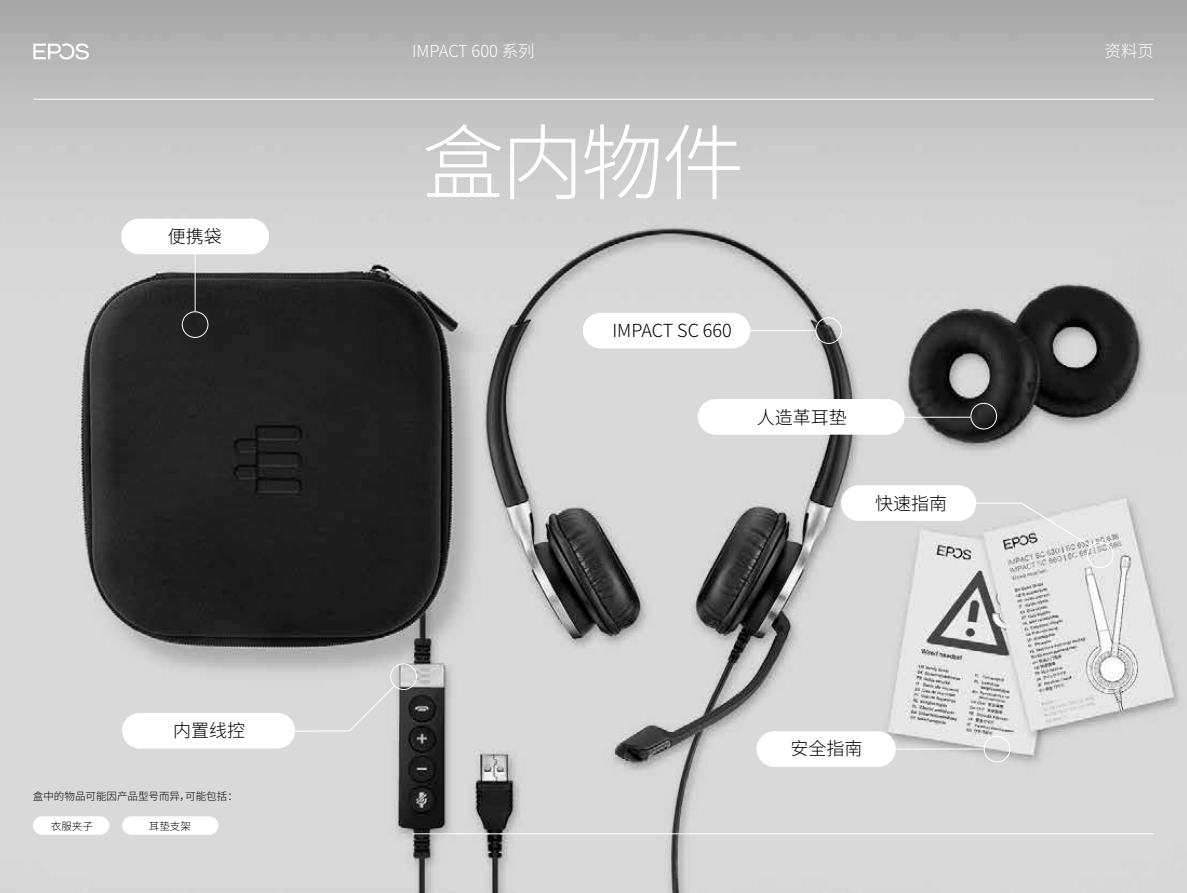
<style>
.page{position:relative;width:1187px;height:893px;background:#fff}
.page>*{position:absolute;margin:0;border:0;box-sizing:border-box;transform-origin:0 0}
.t1{font:300 82.5px "Noto Sans CJ Ksc";color:#fff}
.t2{font:300 18px "Noto Sans CJ Ksc";color:#000}
.t3{font:300 16.5px "Noto Sans CJ Ksc";color:#fff}
.t4{font:300 10.5px "Noto Sans CJ Ksc";color:#000}
</style>
<div class="page">
<img style="left:0;top:0;width:1186px;height:893px">
<hr style="left:33px;top:99px;width:1120px;height:1px;background:#fff">
<svg style="left:33px;top:43px;width:56px;height:17px"></svg>
<div style="left:121px;top:219px;width:148px;height:35px;background:#fff;border-radius:18px"></div>
<div style="left:390px;top:663px;width:27px;height:27px;border:1px solid #fff;border-radius:50%"></div>
<div style="left:815px;top:317px;width:26px;height:27px;border:1px solid #fff;border-radius:50%"></div>
<div style="left:182px;top:311px;width:26px;height:27px;border:1px solid #fff;border-radius:50%"></div>
<div style="left:970px;top:403px;width:26px;height:26px;border:1px solid #fff;border-radius:50%"></div>
<div style="left:983px;top:736px;width:27px;height:26px;border:1px solid #fff;border-radius:50%"></div>
<div style="left:1086px;top:541px;width:27px;height:27px;border:1px solid #fff;border-radius:50%"></div>
<div style="left:273px;top:684px;width:123px;height:48px;background:#d9d9d9"></div>
<div style="left:122px;top:713px;width:173px;height:35px;background:#fff;border-radius:18px"></div>
<hr style="left:195px;top:246px;width:1px;height:65px;background:#fff">
<hr style="left:894px;top:417px;width:76px;height:1px;background:#fff">
<hr style="left:851px;top:748px;width:132px;height:2px;background:#fff">
<svg style="left:959px;top:502px;width:133px;height:46px;background:#dbdbdb"></svg>
<div style="left:582px;top:313px;width:168px;height:35px;background:#fff;border-radius:18px"></div>
<div style="left:697px;top:399px;width:207px;height:36px;background:#fff;border-radius:18px"></div>
<hr style="left:412px;top:833px;width:741px;height:1px;background:#fff">
<div style="left:756px;top:731px;width:139px;height:36px;background:#fff;border-radius:18px"></div>
<div style="left:840px;top:485px;width:136px;height:36px;background:#fff;border-radius:18px"></div>
<div style="left:33px;top:816px;width:76px;height:19px;background:#fff;border-radius:9px"></div>
<div style="left:122px;top:816px;width:96px;height:19px;background:#fff;border-radius:9px"></div>
<hr style="left:747px;top:330px;width:68px;height:1px;background:#fff">
<p class="t2" style="left:168px;top:227px;width:55px">便携袋</p>
<p class="t2" style="left:173px;top:720px;width:73px">内置线控</p>
<p class="t4" style="left:33px;top:790px;width:206px">盒中的物品可能因产品型号而异，可能包括：</p>
<p class="t4" style="left:51px;top:820px;width:43px">衣服夹子</p>
<p class="t4" style="left:149px;top:820px;width:43px">耳垫支架</p>
<p class="t3" style="left:412px;top:41px;width:124px">IMPACT 600 系列</p>
<p class="t3" style="left:1104px;top:41px;width:51px">资料页</p>
<h1 class="t1" style="left:422px;top:116px;width:324px">盒内物件</h1>
<p class="t2" style="left:612px;top:320px;width:121px">IMPACT SC 660</p>
<p class="t2" style="left:756px;top:407px;width:91px">人造革耳垫</p>
<p class="t2" style="left:875px;top:494px;width:73px">快速指南</p>
<p class="t2" style="left:790px;top:738px;width:73px">安全指南</p>
</div>
